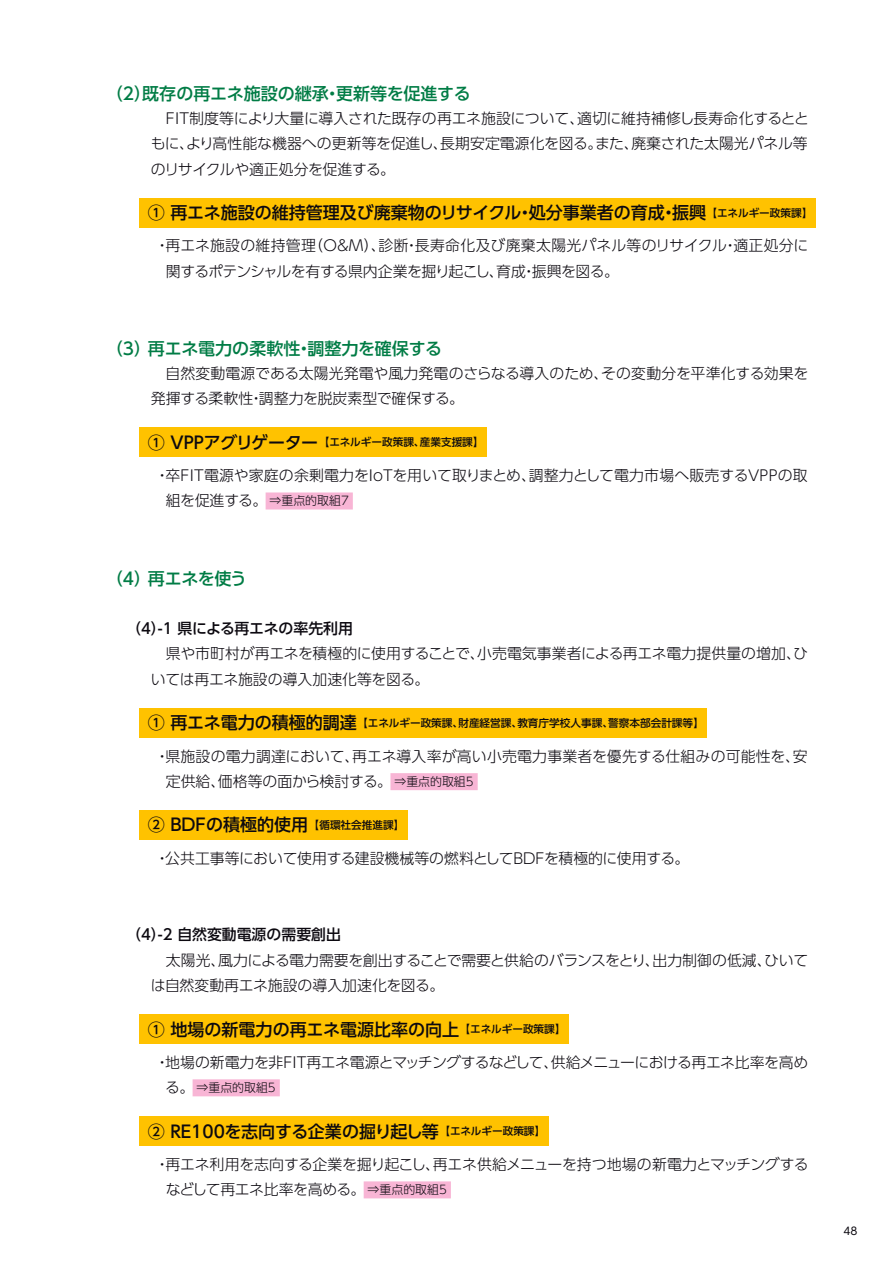
<style>
.page{position:relative;width:893px;height:1263px;background:#fff}
.page>*{position:absolute;margin:0;border:0;box-sizing:border-box;transform-origin:0 0}
.t1{font:500 16.95px "UD Shin Go Pro";color:#0c0910}
.t2{font:500 16.95px "UD Shin Go Pro";letter-spacing:-.01em;color:#007c45}
.t3{font:300 14.85px/25.5px "UD Shin Go Pro";letter-spacing:-.01em;color:#0c0910}
.t4{font:300 14.85px/25.5px "UD Shin Go Pro";letter-spacing:.015em;color:#0c0910}
.t5{font:300 14.85px "UD Shin Go Pro";letter-spacing:-.03em;color:#0c0910}
.t6{font:500 14.85px "UD Shin Go Pro";color:#0c0910}
.t7{font:300 11.85px "UD Shin Go Pro";color:#0c0910}
.t8{font:500 10.65px "UD Shin Go Pro";color:#0c0910}
.t9{font:10.65px "UD Shin Go NT Pro";color:#0c0910}
.s1{font-size:10.65px}
.s2{font-size:16.95px}
.s3{font-size:11.85px}
.s4{font-size:14.85px}
</style>
<div class="page">
<div style="left:139px;top:198px;width:677px;height:29px;background:#ffc200"></div>
<div style="left:139px;top:427px;width:348px;height:30px;background:#ffc200"></div>
<div style="left:266px;top:492px;width:87px;height:17px;background:#f8b5d5"></div>
<div style="left:139px;top:708px;width:568px;height:30px;background:#ffc200"></div>
<div style="left:390px;top:773px;width:88px;height:17px;background:#f8b5d5"></div>
<div style="left:139px;top:810px;width:269px;height:30px;background:#ffc200"></div>
<div style="left:139px;top:1014px;width:430px;height:30px;background:#ffc200"></div>
<div style="left:193px;top:1079px;width:87px;height:17px;background:#f8b5d5"></div>
<div style="left:139px;top:1116px;width:410px;height:30px;background:#ffc200"></div>
<div style="left:364px;top:1181px;width:87px;height:17px;background:#f8b5d5"></div>
<p class="t2" style="left:106px;top:80px;width:366px">（2）既存の再エネ施設の継承・更新等を促進する</p>
<p class="t3" style="left:151px;top:105px;width:660px;text-align:justify;text-indent:15px">FIT制度等により大量に導入された既存の再エネ施設について、適切に維持補修し長寿命化するとともに、より高性能な機器への更新等を促進し、長期安定電源化を図る。また、廃棄された太陽光パネル等のリサイクルや適正処分を促進する。</p>
<p class="t1" style="left:148px;top:199px;width:666px">① 再エネ施設の維持管理及び廃棄物のリサイクル・処分事業者の育成・振興 <span class="s1">【エネルギー政策課】</span></p>
<p class="t3" style="left:166px;top:232px;width:644px;text-indent:-11px">・再エネ施設の維持管理（O＆M）、診断・長寿命化及び廃棄太陽光パネル等のリサイクル・適正処分に関するポテンシャルを有する県内企業を掘り起こし、育成・振興を図る。</p>
<p class="t2" style="left:106px;top:335px;width:338px">（3）再エネ電力の柔軟性・調整力を確保する</p>
<p class="t3" style="left:151px;top:360px;width:659px;text-indent:15px">自然変動電源である太陽光発電や風力発電のさらなる導入のため、その変動分を平準化する効果を発揮する柔軟性・調整力を脱炭素型で確保する。</p>
<p class="t8" style="left:148px;top:434px;width:337px"><span class="s2">① VPPアグリゲーター</span> 【エネルギー政策課、産業支援課】</p>
<p class="t4" style="left:166px;top:462px;width:643px;text-indent:-11px">・卒FIT電源や家庭の余剰電力をIoTを用いて取りまとめ、調整力として電力市場へ販売するVPPの取組を促進する。 <span class="s3">⇒重点的取組7</span></p>
<p class="t2" style="left:106px;top:565px;width:143px">（4）再エネを使う</p>
<p class="t6" style="left:126px;top:616px;width:228px">（4）-1 県による再エネの率先利用</p>
<p class="t3" style="left:151px;top:640px;width:659px;text-indent:15px">県や市町村が再エネを積極的に使用することで、小売電気事業者による再エネ電力提供量の増加、ひいては再エネ施設の導入加速化等を図る。</p>
<p class="t8" style="left:148px;top:714px;width:558px"><span class="s2">① 再エネ電力の積極的調達</span> 【エネルギー政策課、財産経営課、教育庁学校人事課、警察本部会計課等】</p>
<p class="t4" style="left:166px;top:743px;width:643px;text-indent:-11px">・県施設の電力調達において、再エネ導入率が高い小売電力事業者を優先する仕組みの可能性を、安定供給、価格等の面から検討する。 <span class="s3">⇒重点的取組5</span></p>
<p class="t1" style="left:148px;top:811px;width:258px">② BDFの積極的使用 <span class="s1">【循環社会推進課】</span></p>
<p class="t3" style="left:155px;top:845px;width:536px">・公共工事等において使用する建設機械等の燃料としてBDFを積極的に使用する。</p>
<p class="t6" style="left:126px;top:922px;width:216px">（4）-2 自然変動電源の需要創出</p>
<p class="t3" style="left:151px;top:947px;width:659px;text-indent:15px">太陽光、風力による電力需要を創出することで需要と供給のバランスをとり、出力制御の低減、ひいては自然変動再エネ施設の導入加速化を図る。</p>
<p class="t1" style="left:148px;top:1015px;width:419px">① 地場の新電力の再エネ電源比率の向上 <span class="s1">【エネルギー政策課】</span></p>
<p class="t5" style="left:155px;top:1050px;width:655px">・地場の新電力を非FIT再エネ電源とマッチングするなどして、供給メニューにおける再エネ比率を高め</p>
<p class="t7" style="left:165px;top:1078px;width:112px"><span class="s4">る。</span> ⇒重点的取組5</p>
<p class="t1" style="left:148px;top:1117px;width:399px">② RE100を志向する企業の掘り起し等 <span class="s1">【エネルギー政策課】</span></p>
<p class="t3" style="left:166px;top:1151px;width:644px;text-indent:-11px">・再エネ利用を志向する企業を掘り起こし、再エネ供給メニューを持つ地場の新電力とマッチングするなどして再エネ比率を高める。 <span class="s3">⇒重点的取組5</span></p>
<p class="t9" style="left:843px;top:1222px;width:16px">48</p>
</div>
